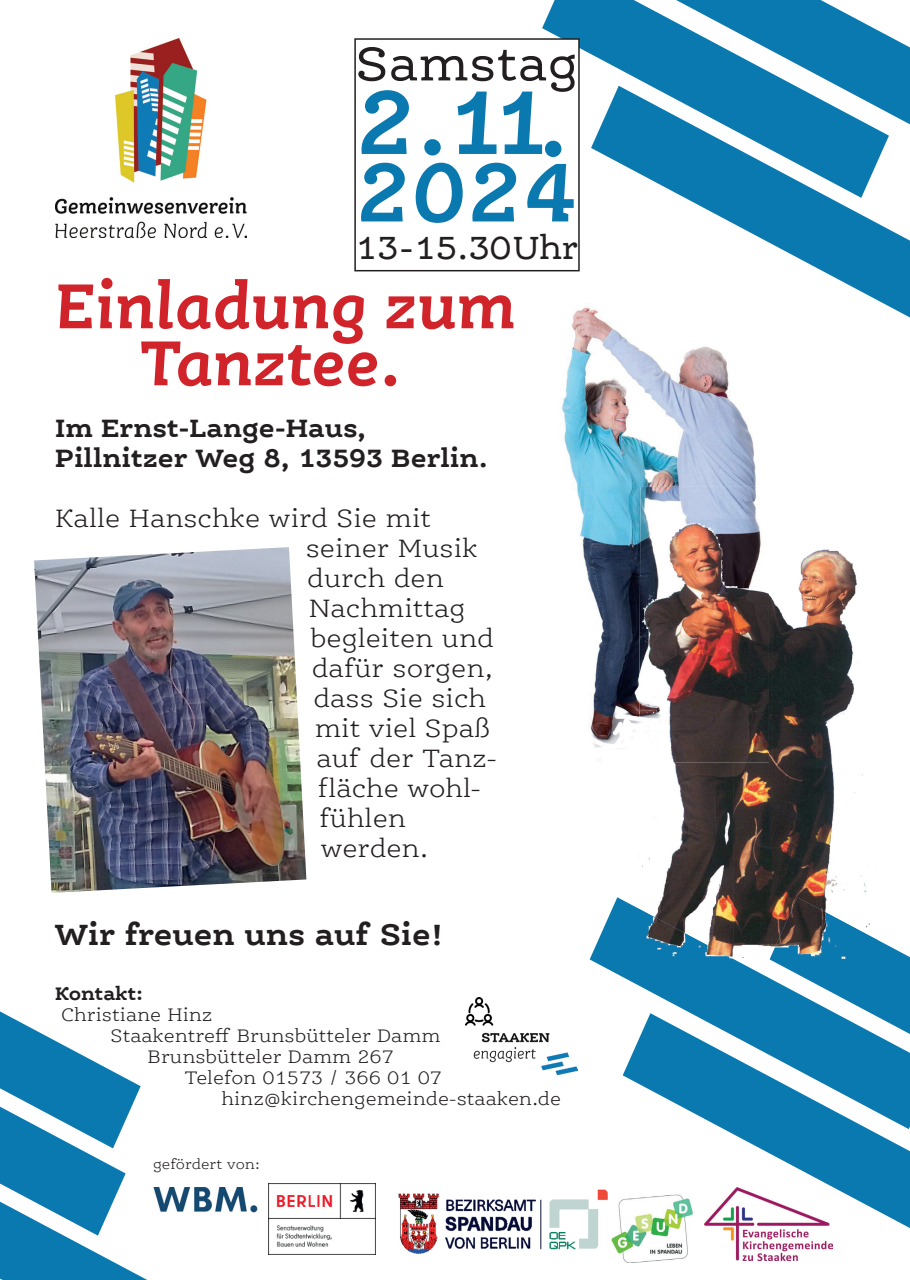
<style>
.page{position:relative;width:910px;height:1280px;background:#fff}
.page>*{position:absolute;margin:0;border:0;box-sizing:border-box;transform-origin:0 0}
.t1{font:italic 700 96px "Ernestine Offc Pro";color:#0a79b0}
.t2{font:italic 700 88.5px "Ernestine Offc Pro";color:#0a79b0}
.t3{font:italic 700 67.5px/57px "Ernestine Offc Pro";color:#d1232a;text-align:center}
.t4{font:51px "Ernestine Offc Pro";letter-spacing:.005em;color:#231f20}
.t5{font:34.5px "Ernestine Offc Pro";letter-spacing:-.005em;color:#231f20}
.t6{font:700 31.5px "Ernestine Offc Pro";color:#231f20}
.t7{font:300 27px "Ernestine Offc Pro";color:#231f20}
.t8{font:700 27px/30px "Ernestine Offc Pro";color:#231f20}
.t9{font:300 19.5px "Ernestine Offc Pro";color:#231f20}
.t10{font:700 19.5px "Ernestine Offc Pro";color:#231f20}
.t11{font:300 15px "Ernestine Offc Pro";color:#231f20}
</style>
<div class="page">
<img style="left:55px;top:38px;width:192px;height:200px">
<img style="left:465px;top:998px;width:113px;height:76px">
<img style="left:269px;top:1183px;width:107px;height:72px">
<img style="left:398px;top:1189px;width:210px;height:64px">
<img style="left:611px;top:1199px;width:77px;height:63px">
<svg style="left:889px;top:36px;width:21px;height:50px"></svg>
<svg style="left:542px;top:0;width:347px;height:86px;fill:#0a79b0"></svg>
<svg style="left:591px;top:86px;width:319px;height:231px;fill:#0a79b0"></svg>
<svg style="left:354px;top:38px;width:226px;height:233px"></svg>
<svg style="left:0;top:1011px;width:147px;height:269px"></svg>
<svg style="left:590px;top:897px;width:180px;height:179px;fill:#0a79b0"></svg>
<svg style="left:623px;top:1013px;width:287px;height:215px;fill:#0a79b0"></svg>
<svg style="left:770px;top:939px;width:140px;height:95px"></svg>
<img style="left:34px;top:547px;width:272px;height:346px">
<img style="left:153px;top:1187px;width:105px;height:26px">
<img style="left:561px;top:302px;width:208px;height:204px">
<img style="left:579px;top:506px;width:60px;height:242px">
<img style="left:734px;top:549px;width:133px;height:410px">
<img style="left:638px;top:763px;width:96px;height:196px">
<img style="left:638px;top:908px;width:95px;height:51px">
<svg style="left:638px;top:923px;width:6px;height:3px"></svg>
<img style="left:770px;top:897px;width:107px;height:62px">
<img style="left:639px;top:487px;width:130px;height:276px">
<img style="left:704px;top:1187px;width:128px;height:73px">
<h3 class="t4" style="left:356px;top:33px;width:224px">Samstag</h3>
<h1 class="t1" style="left:356px;top:61px;width:216px">2.11.</h1>
<h2 class="t2" style="left:356px;top:136px;width:224px">2024</h2>
<p class="t5" style="left:356px;top:227px;width:224px">13 - 15.30 Uhr</p>
<h3 class="t3" style="left:55px;top:275px;width:462px">Einladung zum<br>Tanztee.</h3>
<p class="t8" style="left:55px;top:412px;width:434px">Im Ernst-Lange-Haus,<br>Pillnitzer Weg 8, 13593 Berlin.</p>
<p class="t7" style="left:55px;top:502px;width:377px">Kalle Hanschke wird Sie mit</p>
<p class="t7" style="left:306px;top:532px;width:174px">seiner Musik</p>
<p class="t7" style="left:307px;top:562px;width:138px">durch den</p>
<p class="t7" style="left:309px;top:592px;width:158px">Nachmittag</p>
<p class="t7" style="left:310px;top:622px;width:185px">begleiten und</p>
<p class="t7" style="left:312px;top:652px;width:183px">dafür sorgen,</p>
<p class="t7" style="left:313px;top:682px;width:174px">dass Sie sich</p>
<p class="t7" style="left:315px;top:712px;width:177px">mit viel Spaß</p>
<p class="t7" style="left:316px;top:742px;width:181px">auf der Tanz-</p>
<p class="t7" style="left:318px;top:772px;width:164px">fläche wohl-</p>
<p class="t7" style="left:319px;top:802px;width:88px">fühlen</p>
<p class="t7" style="left:321px;top:832px;width:109px">werden.</p>
<p class="t6" style="left:55px;top:915px;width:390px">Wir freuen uns auf Sie!</p>
<p class="t10" style="left:55px;top:981px;width:90px">Kontakt:</p>
<p class="t9" style="left:61px;top:1003px;width:153px">Christiane Hinz</p>
<p class="t9" style="left:111px;top:1024px;width:331px">Staakentreff Brunsbütteler Damm</p>
<p class="t9" style="left:148px;top:1045px;width:248px">Brunsbütteler Damm 267</p>
<p class="t9" style="left:185px;top:1066px;width:259px">Telefon 01573 / 366 01 07</p>
<p class="t9" style="left:221px;top:1087px;width:341px">hinz@kirchengemeinde-staaken.de</p>
<p class="t11" style="left:153px;top:1155px;width:108px">gefördert von:</p>
</div>
